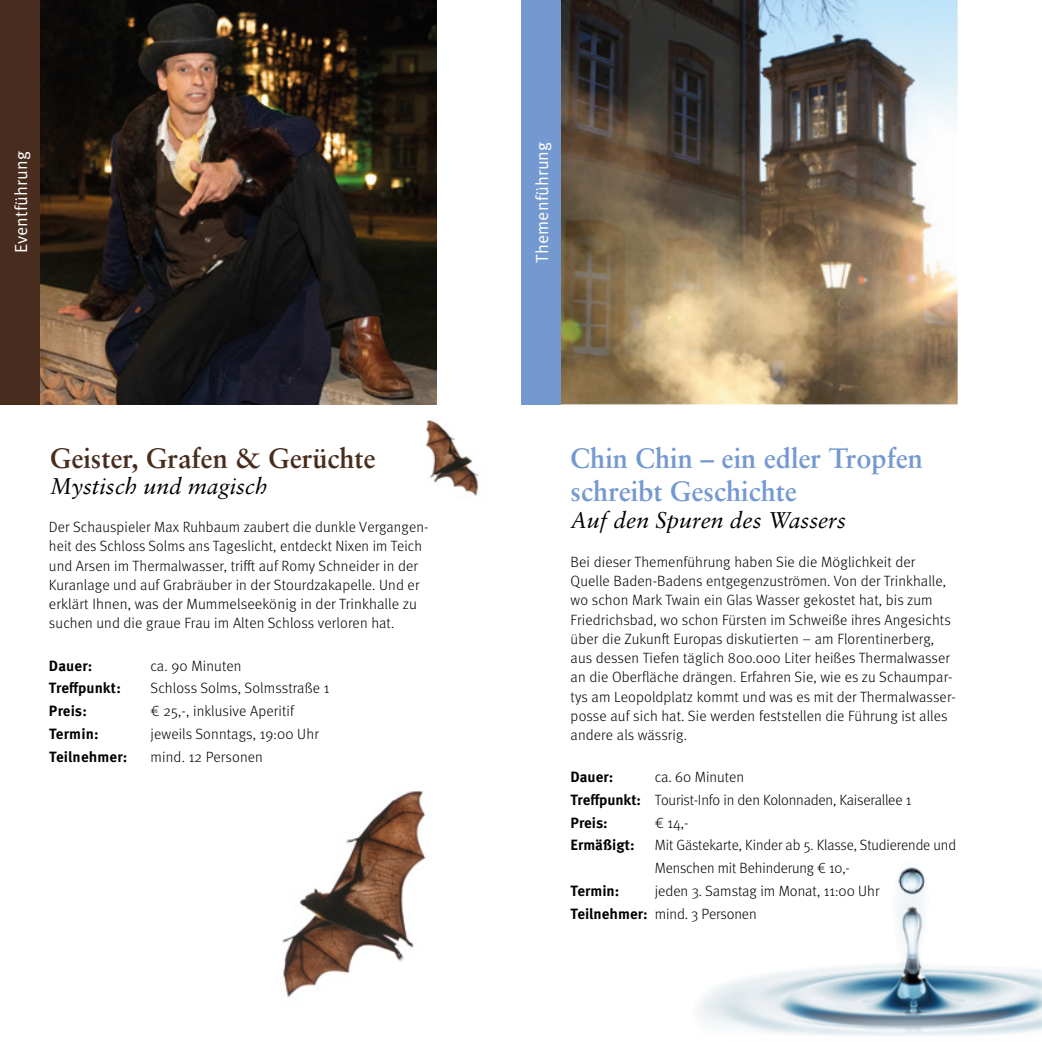
<style>
.page{position:relative;width:1042px;height:1042px;background:#fff}
.page>*{position:absolute;margin:0;border:0;box-sizing:border-box;transform-origin:0 0}
.t1{font:700 28px/33.2px "Sabon";color:#7499d0}
.t2{font:700 28px "Sabon";color:#482d1e}
.t3{font:italic 22.75px "Sabon";color:#000}
.t4{font:17.5px "Meta Pro Norm";letter-spacing:.01em;color:#fff}
.t5{font:300 14.88px/19.2px "Meta Pro";letter-spacing:.01em;color:#000}
.t6{font:300 14.88px/22.8px "Meta Pro";letter-spacing:-.01em;color:#000}
.t7{font:700 14.88px "Meta Pro";color:#000}
.s1{font-weight:700}
</style>
<div class="page">
<img style="left:40px;top:0;width:397px;height:404px">
<img style="left:561px;top:0;width:396px;height:404px">
<div style="left:0;top:0;width:40px;height:404px;background:#482d1e"></div>
<div style="left:521px;top:0;width:40px;height:404px;background:#7499d0"></div>
<img style="left:282px;top:790px;width:144px;height:208px">
<img style="left:426px;top:420px;width:52px;height:76px">
<img style="left:699px;top:901px;width:343px;height:135px">
<img style="left:898px;top:867px;width:27px;height:34px">
<p class="t4" style="left:8px;top:253px;width:104px;rotate:-90deg">Eventführung</p>
<h1 class="t2" style="left:50px;top:441px;width:327px">Geister, Grafen &amp; Gerüchte</h1>
<h2 class="t3" style="left:50px;top:473px;width:219px">Mystisch und magisch</h2>
<p class="t5" style="left:49px;top:517px;width:381px">Der Schauspieler Max Ruhbaum zaubert die dunkle Vergangen&shy;heit des Schloss Solms ans Tageslicht, entdeckt Nixen im Teich und Arsen im Thermalwasser, trifft auf Romy Schneider in der Kuranlage und auf Grabräuber in der Stourdzakapelle. Und er erklärt Ihnen, was der Mummelseekönig in der Trinkhalle zu suchen und die graue Frau im Alten Schloss verloren hat.</p>
<p class="t7" style="left:49px;top:654px;width:45px">Dauer:</p>
<p class="t5" style="left:150px;top:655px;width:93px">ca. 90 Minuten</p>
<p class="t7" style="left:49px;top:676px;width:73px">Treffpunkt:</p>
<p class="t5" style="left:150px;top:678px;width:180px">Schloss Solms, Solmsstraße 1</p>
<p class="t7" style="left:49px;top:699px;width:39px">Preis:</p>
<p class="t5" style="left:150px;top:700px;width:145px">€ 25,-, inklusive Aperitif</p>
<p class="t7" style="left:49px;top:722px;width:51px">Termin:</p>
<p class="t5" style="left:151px;top:723px;width:170px">jeweils Sonntags, 19:00 Uhr</p>
<p class="t7" style="left:49px;top:745px;width:80px">Teilnehmer:</p>
<p class="t5" style="left:151px;top:746px;width:114px">mind. 12 Personen</p>
<p class="t4" style="left:529px;top:263px;width:123px;rotate:-90deg">Themenführung</p>
<h1 class="t1" style="left:570px;top:441px;width:354px">Chin Chin – ein edler Tropfen schreibt Geschichte</h1>
<h2 class="t3" style="left:570px;top:506px;width:277px">Auf den Spuren des Wassers</h2>
<p class="t5" style="left:570px;top:551px;width:387px">Bei dieser Themenführung haben Sie die Möglichkeit der Quelle Baden-Badens entgegenzuströmen. Von der Trinkhalle, wo schon Mark Twain ein Glas Wasser gekostet hat, bis zum Friedrichsbad, wo schon Fürsten im Schweiße ihres Angesichts über die Zukunft Europas diskutierten – am Florentinerberg, aus dessen Tiefen täglich 800.000 Liter heißes Thermalwasser an die Oberfläche drängen. Erfahren Sie, wie es zu Schaumpar&shy;tys am Leopoldplatz kommt und was es mit der Thermalwasser&shy;posse auf sich hat. Sie werden feststellen die Führung ist alles andere als wässrig.</p>
<p class="t7" style="left:570px;top:765px;width:44px">Dauer:</p>
<p class="t6" style="left:570px;top:765px;width:342px;text-indent:84px">ca. 60 Minuten<br><span class="s1">Treffpunkt:</span> Tourist-Info in den Kolonnaden, Kaiserallee 1<br><span class="s1">Preis:</span></p>
<p class="t5" style="left:655px;top:812px;width:35px">€ 14,-</p>
<p class="t7" style="left:570px;top:833px;width:65px">Ermäßigt:</p>
<p class="t5" style="left:655px;top:833px;width:303px;line-height:22.8px">Mit Gästekarte, Kinder ab 5. Klasse, Studierende und<br>Menschen mit Behinderung € 10,-</p>
<p class="t7" style="left:570px;top:879px;width:50px">Termin:</p>
<p class="t5" style="left:570px;top:878px;width:310px;line-height:22.8px;text-indent:84px">jeden 3. Samstag im Monat, 11:00 Uhr<br><span class="s1">Teilnehmer:</span> mind. 3 Personen</p>
</div>
